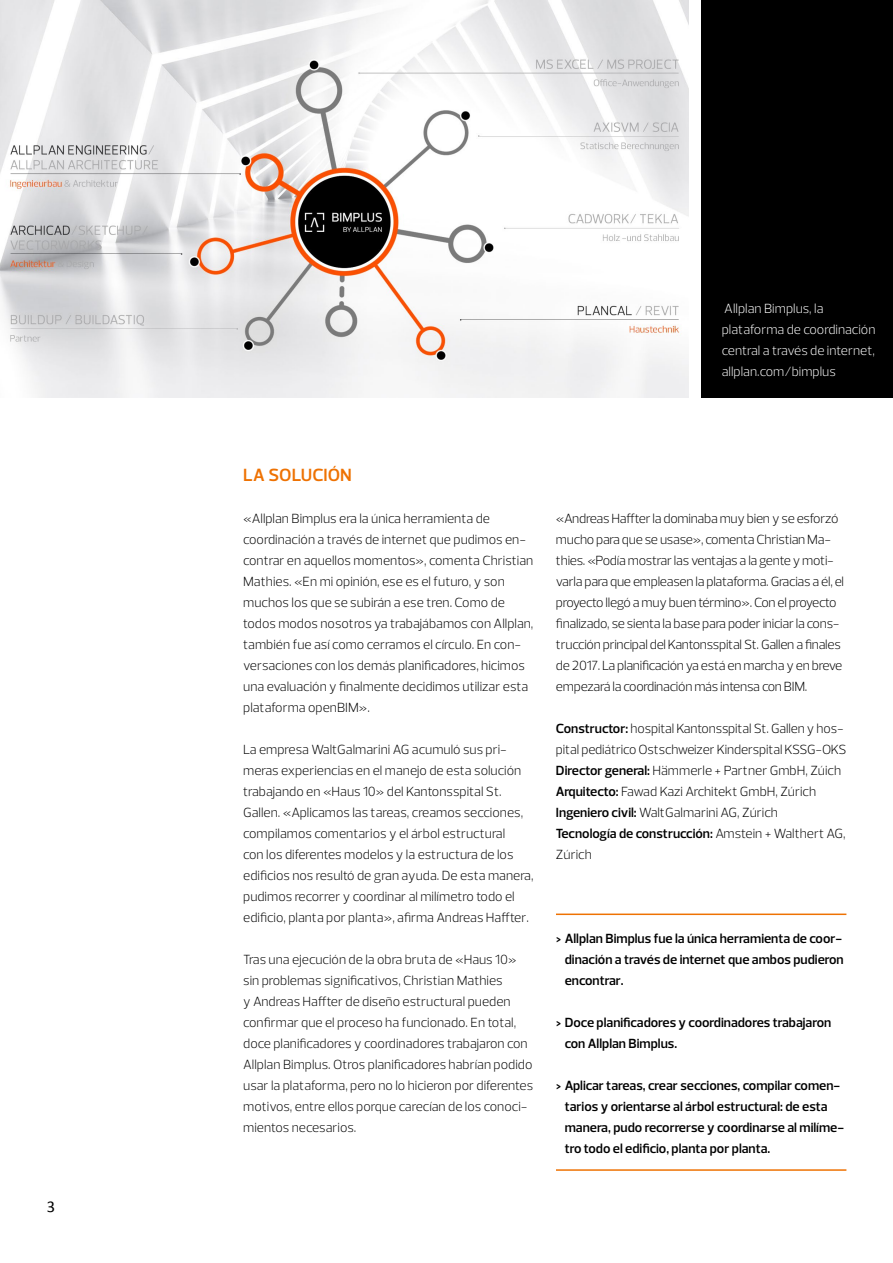
<style>
.page{position:relative;width:893px;height:1263px;background:#fff}
.page>*{position:absolute;margin:0;border:0;box-sizing:border-box;transform-origin:0 0}
.t1{font:600 18px "Prelo";color:#ee7203}
.t2{font:16.5px "Calibri";color:#000}
.t3{font:300 13.5px/21px "Prelo";color:#000}
.t4{font:300 13.5px/21px "Prelo";letter-spacing:-.02em;color:#000}
.t5{font:600 13.5px/21px "Prelo";color:#000}
.t6{font:300 13.5px/21px "Prelo";color:#fff}
.s1{font-weight:600}
</style>
<div class="page">
<div style="left:702px;top:0;width:191px;height:397px;background:#000"></div>
<img style="left:0;top:0;width:689px;height:397px">
<hr style="left:556px;top:913px;width:290px;height:2px;background:#ee7203">
<hr style="left:556px;top:1169px;width:290px;height:2px;background:#ee7203">
<p class="t2" style="left:47px;top:1197px;width:10px">3</p>
<p class="t6" style="left:722px;top:298px;width:155px">Allplan Bimplus, la plataforma de coordinación central a través de internet, allplan.com/bimplus</p>
<h1 class="t1" style="left:243px;top:464px;width:108px">LA SOLUCIÓN</h1>
<p class="t3" style="left:243px;top:508px;width:292px">«Allplan Bimplus era la única herramienta de coordinación a través de internet que pudimos en&shy;contrar en aquellos momentos», comenta Christian Mathies. «En mi opinión, ese es el futuro, y son muchos los que se subirán a ese tren. Como de todos modos nosotros ya trabajábamos con Allplan, también fue así como cerramos el círculo. En con&shy;versaciones con los demás planificadores, hicimos una evaluación y finalmente decidimos utilizar esta plataforma openBIM».</p>
<p class="t3" style="left:243px;top:739px;width:292px">La empresa WaltGalmarini AG acumuló sus pri&shy;meras experiencias en el manejo de esta solución trabajando en «Haus 10» del Kantonsspital St.<br>Gallen. «Aplicamos las tareas, creamos secciones, compilamos comentarios y el árbol estructural<br>con los diferentes modelos y la estructura de los edificios nos resultó de gran ayuda. De esta manera, pudimos recorrer y coordinar al milímetro todo el edificio, planta por planta», afirma Andreas Haffter.</p>
<p class="t3" style="left:243px;top:949px;width:291px">Tras una ejecución de la obra bruta de «Haus 10» sin problemas significativos, Christian Mathies<br>y Andreas Haffter de diseño estructural pueden confirmar que el proceso ha funcionado. En total, doce planificadores y coordinadores trabajaron con Allplan Bimplus. Otros planificadores habrían podido usar la plataforma, pero no lo hicieron por diferentes motivos, entre ellos porque carecían de los conoci&shy;mientos necesarios.</p>
<p class="t4" style="left:556px;top:508px;width:290px">«Andreas Haffter la dominaba muy bien y se esforzó mucho para que se usase», comenta Christian Ma&shy;thies. «Podía mostrar las ventajas a la gente y moti&shy;varla para que empleasen la plataforma. Gracias a él, el proyecto llegó a muy buen término». Con el proyecto finalizado, se sienta la base para poder iniciar la cons&shy;trucción principal del Kantonsspital St. Gallen a finales de 2017. La planificación ya está en marcha y en breve empezará la coordinación más intensa con BIM.</p>
<p class="t3" style="left:556px;top:718px;width:292px"><span class="s1">Constructor:</span> hospital Kantonsspital St. Gallen y hos&shy;pital pediátrico Ostschweizer Kinderspital KSSG-OKS <span class="s1">Director general:</span> Hämmerle + Partner GmbH, Zúich <span class="s1">Arquitecto:</span> Fawad Kazi Architekt GmbH, Zúrich <span class="s1">Ingeniero civil:</span> WaltGalmarini AG, Zúrich<br><span class="s1">Tecnología de construcción:</span> Amstein + Walthert AG, Zúrich</p>
<p class="t5" style="left:565px;top:928px;width:281px;text-indent:-9px">&gt; Allplan Bimplus fue la única herramienta de coor&shy;dinación a través de internet que ambos pudieron encontrar.</p>
<p class="t5" style="left:565px;top:1012px;width:268px;text-indent:-9px">&gt; Doce planificadores y coordinadores trabajaron con Allplan Bimplus.</p>
<p class="t5" style="left:565px;top:1075px;width:281px;text-indent:-9px">&gt; Aplicar tareas, crear secciones, compilar comen&shy;tarios y orientarse al árbol estructural: de esta manera, pudo recorrerse y coordinarse al milíme&shy;tro todo el edificio, planta por planta.</p>
</div>
